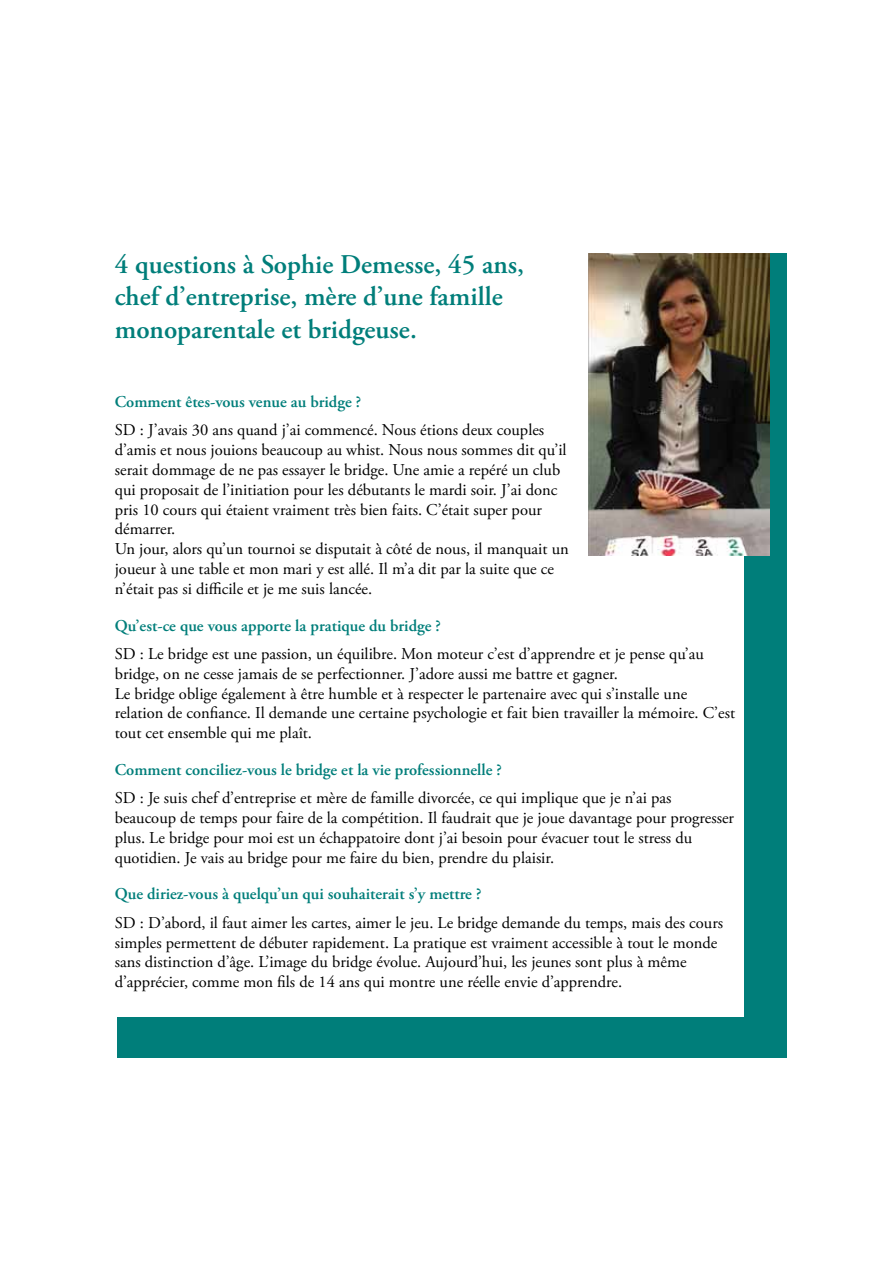
<style>
.page{position:relative;width:893px;height:1263px;background:#fff}
.page>*{position:absolute;margin:0;border:0;box-sizing:border-box;transform-origin:0 0}
.t1{font:600 27px/32.4px "Adobe Garamond Pro";color:#007e7a}
.t2{font:16.5px/19.8px "Adobe Garamond Pro";color:#000}
.t3{font:600 16.5px "Adobe Garamond Pro";color:#007e7a}
</style>
<div class="page">
<div style="left:117px;top:253px;width:670px;height:805px;background:#007e7a"></div>
<div style="left:106px;top:207px;width:638px;height:809px;background:#fff"></div>
<img style="left:588px;top:253px;width:182px;height:302px">
<h1 class="t1" style="left:115px;top:248px;width:411px">4 questions à Sophie Demesse, 45 ans, chef d’entreprise, mère d’une famille monoparentale et bridgeuse.</h1>
<p class="t3" style="left:115px;top:392px;width:248px">Comment êtes-vous venue au bridge ?</p>
<p class="t2" style="left:115px;top:421px;width:456px">SD : J’avais 30 ans quand j’ai commencé. Nous étions deux couples d’amis et nous jouions beaucoup au whist. Nous nous sommes dit qu’il serait dommage de ne pas essayer le bridge. Une amie a repéré un club qui proposait de l’initiation pour les débutants le mardi soir. J’ai donc pris 10 cours qui étaient vraiment très bien faits. C’était super pour démarrer.<br>Un jour, alors qu’un tournoi se disputait à côté de nous, il manquait un joueur à une table et mon mari y est allé. Il m’a dit par la suite que ce n’était pas si difficile et je me suis lancée.</p>
<p class="t3" style="left:115px;top:616px;width:328px">Qu’est-ce que vous apporte la pratique du bridge ?</p>
<p class="t2" style="left:115px;top:644px;width:622px">SD : Le bridge est une passion, un équilibre. Mon moteur c’est d’apprendre et je pense qu’au bridge, on ne cesse jamais de se perfectionner. J’adore aussi me battre et gagner.<br>Le bridge oblige également à être humble et à respecter le partenaire avec qui s’installe une relation de confiance. Il demande une certaine psychologie et fait bien travailler la mémoire. C’est tout cet ensemble qui me plaît.</p>
<p class="t3" style="left:115px;top:760px;width:389px">Comment conciliez-vous le bridge et la vie professionnelle ?</p>
<p class="t2" style="left:115px;top:789px;width:621px">SD : Je suis chef d’entreprise et mère de famille divorcée, ce qui implique que je n’ai pas beaucoup de temps pour faire de la compétition. Il faudrait que je joue davantage pour progresser plus. Le bridge pour moi est un échappatoire dont j’ai besoin pour évacuer tout le stress du quotidien. Je vais au bridge pour me faire du bien, prendre du plaisir.</p>
<p class="t3" style="left:115px;top:885px;width:368px">Que diriez-vous à quelqu’un qui souhaiterait s’y mettre ?</p>
<p class="t2" style="left:115px;top:913px;width:610px">SD : D’abord, il faut aimer les cartes, aimer le jeu. Le bridge demande du temps, mais des cours simples permettent de débuter rapidement. La pratique est vraiment accessible à tout le monde sans distinction d’âge. L’image du bridge évolue. Aujourd’hui, les jeunes sont plus à même d’apprécier, comme mon fils de 14 ans qui montre une réelle envie d’apprendre.</p>
</div>
